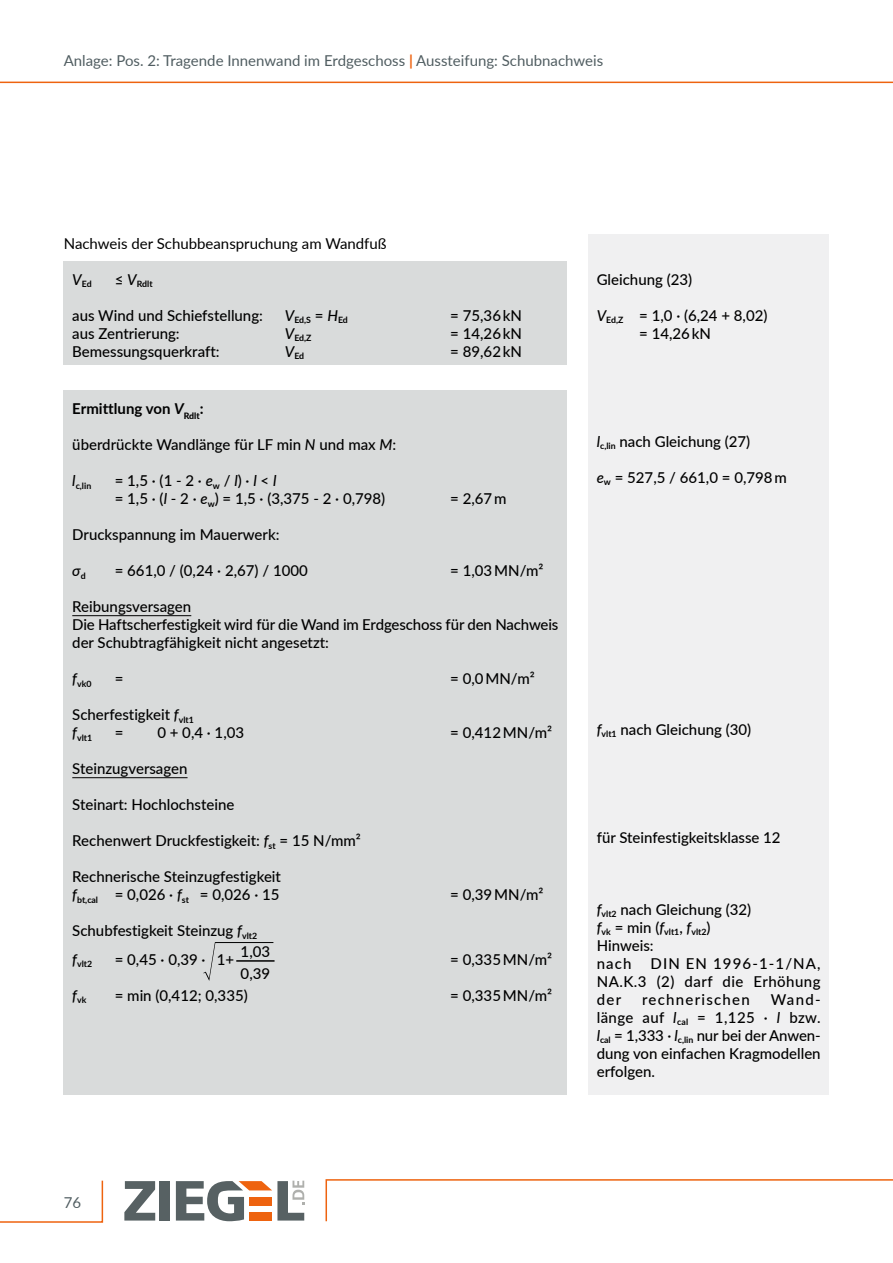
<style>
.page{position:relative;width:893px;height:1263px;background:#fff}
.page>*{position:absolute;margin:0;border:0;box-sizing:border-box;transform-origin:0 0}
.t1{font:500 15px/18px "Lato";color:#000}
.t2{font:15px "Lato";color:#505d61}
.t3{font:15px "Lato";color:#000}
.t4{font:700 15px "Lato";color:#000}
.t5{font:500 15px "Lato";letter-spacing:.085em;color:#000}
.t6{font:italic 500 15px "Lato";color:#000}
.t7{font:700 8.7px "Lato";color:#000}
.s1{font-weight:700;color:#ee630f}
.s2{font-style:italic}
</style>
<div class="page">
<div style="left:160px;top:1181px;width:10px;height:39px;background:#576163"></div>
<svg style="left:124px;top:1181px;width:31px;height:39px"></svg>
<svg style="left:176px;top:1181px;width:128px;height:40px"></svg>
<svg style="left:0;top:1180px;width:104px;height:43px"></svg>
<svg style="left:325px;top:1179px;width:568px;height:43px"></svg>
<hr style="left:0;top:82px;width:893px;height:1px;background:#ee630f">
<div style="left:588px;top:234px;width:241px;height:861px;background:#f0f0f1"></div>
<div style="left:64px;top:261px;width:503px;height:104px;background:#d9dbdb"></div>
<div style="left:64px;top:391px;width:503px;height:704px;background:#d9dbdb"></div>
<hr style="left:72px;top:615px;width:119px;height:1px;background:#000">
<hr style="left:72px;top:777px;width:116px;height:1px;background:#000">
<hr style="left:236px;top:960px;width:39px;height:2px;background:#000">
<svg style="left:203px;top:942px;width:12px;height:39px"></svg>
<hr style="left:215px;top:942px;width:58px;height:1px;background:#000">
<p class="t2" style="left:64px;top:49px;width:541px">Anlage: Pos. 2: Tragende Innenwand im Erdgeschoss <span class="s1">|</span> Aussteifung: Schubnachweis</p>
<p class="t3" style="left:64px;top:233px;width:324px">Nachweis der Schubbeanspruchung am Wandfuß</p>
<p class="t7" style="left:72px;top:278px;width:21px"><sup>V</sup>Ed</p>
<p class="t7" style="left:115px;top:278px;width:39px"><sup>≤</sup> <sup>V</sup>Rdlt</p>
<p class="t1" style="left:72px;top:306px;width:192px">aus Wind und Schiefstellung:</p>
<p class="t7" style="left:285px;top:314px;width:64px"><sup>V</sup>Ed,S <sup>=</sup> <sup>H</sup>Ed</p>
<p class="t1" style="left:450px;top:306px;width:73px">= 75,36 kN</p>
<p class="t1" style="left:72px;top:324px;width:109px">aus Zentrierung:</p>
<p class="t7" style="left:285px;top:332px;width:28px"><sup>V</sup>Ed,Z</p>
<p class="t1" style="left:450px;top:324px;width:73px">= 14,26 kN</p>
<p class="t1" style="left:72px;top:342px;width:149px">Bemessungsquerkraft:</p>
<p class="t7" style="left:285px;top:350px;width:21px"><sup>V</sup>Ed</p>
<p class="t1" style="left:450px;top:342px;width:73px">= 89,62 kN</p>
<p class="t4" style="left:72px;top:398px;width:133px">Ermittlung von <span class="s2">V</span><sub>Rdlt</sub>:</p>
<p class="t1" style="left:72px;top:435px;width:326px">überdrückte Wandlänge für LF min <span class="s2">N</span> und max <span class="s2">M</span>:</p>
<p class="t7" style="left:72px;top:479px;width:21px"><sup>l</sup>c,lin</p>
<p class="t1" style="left:115px;top:471px;width:272px">= 1,5 · (1 - 2 · <span class="s2">e</span><sub>w</sub> / <span class="s2">l</span>) · <span class="s2">l</span> &lt; <span class="s2">l<br></span>= 1,5 · (<span class="s2">l</span> - 2 · <span class="s2">e</span><sub>w</sub>) = 1,5 · (3,375 - 2 · 0,798)</p>
<p class="t1" style="left:450px;top:489px;width:58px">= 2,67 m</p>
<p class="t1" style="left:72px;top:525px;width:209px">Druckspannung im Mauerwerk:</p>
<p class="t6" style="left:72px;top:560px;width:15px">σ<sub>d</sub></p>
<p class="t1" style="left:115px;top:561px;width:194px">= 661,0 / (0,24 · 2,67) / 1000</p>
<p class="t1" style="left:450px;top:561px;width:95px">= 1,03 MN/m²</p>
<p class="t1" style="left:72px;top:597px;width:488px">Reibungsversagen<br>Die Haftscherfestigkeit wird für die Wand im Erdgeschoss für den Nachweis der Schubtragfähigkeit nicht angesetzt:</p>
<p class="t7" style="left:72px;top:677px;width:21px"><sup>f</sup>vk0</p>
<p class="t1" style="left:115px;top:669px;width:10px">=</p>
<p class="t1" style="left:450px;top:669px;width:86px">= 0,0 MN/m²</p>
<p class="t1" style="left:72px;top:705px;width:123px">Scherfestigkeit <span class="s2">f</span><sub>vlt1</sub></p>
<p class="t7" style="left:72px;top:731px;width:21px"><sup>f</sup>vlt1</p>
<p class="t1" style="left:115px;top:723px;width:10px">=</p>
<p class="t1" style="left:157px;top:723px;width:88px">0 + 0,4 · 1,03</p>
<p class="t1" style="left:450px;top:723px;width:103px">= 0,412 MN/m²</p>
<p class="t1" style="left:72px;top:759px;width:117px">Steinzugversagen</p>
<p class="t1" style="left:72px;top:795px;width:164px">Steinart: Hochlochsteine</p>
<p class="t1" style="left:72px;top:831px;width:290px">Rechenwert Druckfestigkeit: <span class="s2">f</span><sub>st</sub> = 15 N/mm²</p>
<p class="t1" style="left:72px;top:867px;width:210px">Rechnerische Steinzugfestigkeit <span class="s2">f</span><sub>bt,cal</sub> = 0,026 · <span class="s2">f</span><sub>st</sub> = 0,026 · 15</p>
<p class="t1" style="left:450px;top:885px;width:95px">= 0,39 MN/m²</p>
<p class="t1" style="left:72px;top:921px;width:186px">Schubfestigkeit Steinzug <span class="s2">f</span><sub>vlt2</sub></p>
<p class="t7" style="left:72px;top:958px;width:21px"><sup>f</sup>vlt2</p>
<p class="t1" style="left:115px;top:950px;width:121px">= 0,45 · 0,39 · 1+</p>
<p class="t1" style="left:241px;top:964px;width:31px">0,39</p>
<p class="t1" style="left:241px;top:942px;width:31px">1,03</p>
<p class="t1" style="left:450px;top:950px;width:103px">= 0,335 MN/m²</p>
<p class="t7" style="left:72px;top:994px;width:16px"><sup>f</sup>vk</p>
<p class="t1" style="left:115px;top:986px;width:134px">= min (0,412; 0,335)</p>
<p class="t1" style="left:450px;top:986px;width:103px">= 0,335 MN/m²</p>
<p class="t1" style="left:597px;top:270px;width:97px">Gleichung (23)</p>
<p class="t1" style="left:639px;top:306px;width:130px;text-indent:-43px"><span class="s2">V</span><sub>Ed,Z</sub> = 1,0 · (6,24 + 8,02) = 14,26 kN</p>
<p class="t1" style="left:597px;top:432px;width:155px"><span class="s2">l</span><sub>c,lin</sub> nach Gleichung (27)</p>
<p class="t1" style="left:597px;top:468px;width:192px"><span class="s2">e</span><sub>w</sub> = 527,5 / 661,0 = 0,798 m</p>
<p class="t1" style="left:597px;top:720px;width:156px"><span class="s2">f</span><sub>vlt1</sub> nach Gleichung (30)</p>
<p class="t1" style="left:597px;top:828px;width:185px">für Steinfestigkeitsklasse 12</p>
<p class="t1" style="left:597px;top:900px;width:156px"><span class="s2">f</span><sub>vlt2</sub> nach Gleichung (32)</p>
<p class="t7" style="left:597px;top:926px;width:115px"><sup>f</sup>vk <sup>=</sup> <sup>min</sup> <sup>(</sup><sup>f</sup>vlt1<sup>,</sup> <sup>f</sup>vlt2<sup>)</sup></p>
<p class="t1" style="left:597px;top:936px;width:58px">Hinweis: nach</p>
<p class="t1" style="left:597px;top:954px;width:225px;text-align:justify;text-indent:54px">DIN EN 1996-1-1/NA, NA.K.3 (2) darf die Erhöhung der</p>
<p class="t1" style="left:597px;top:990px;width:225px;text-align:justify;text-indent:174px">Wand&shy;länge auf <span class="s2">l</span><sub>cal</sub> = 1,125 · <span class="s2">l</span> bzw. <span class="s2">l</span><sub>cal</sub> = 1,333 · <span class="s2">l</span><sub>c,lin</sub> nur bei der Anwen&shy;dung von einfachen Kragmodellen erfolgen.</p>
<p class="t5" style="left:642px;top:989px;width:109px">rechnerischen</p>
<p class="t2" style="left:64px;top:1191px;width:19px">76</p>
</div>
